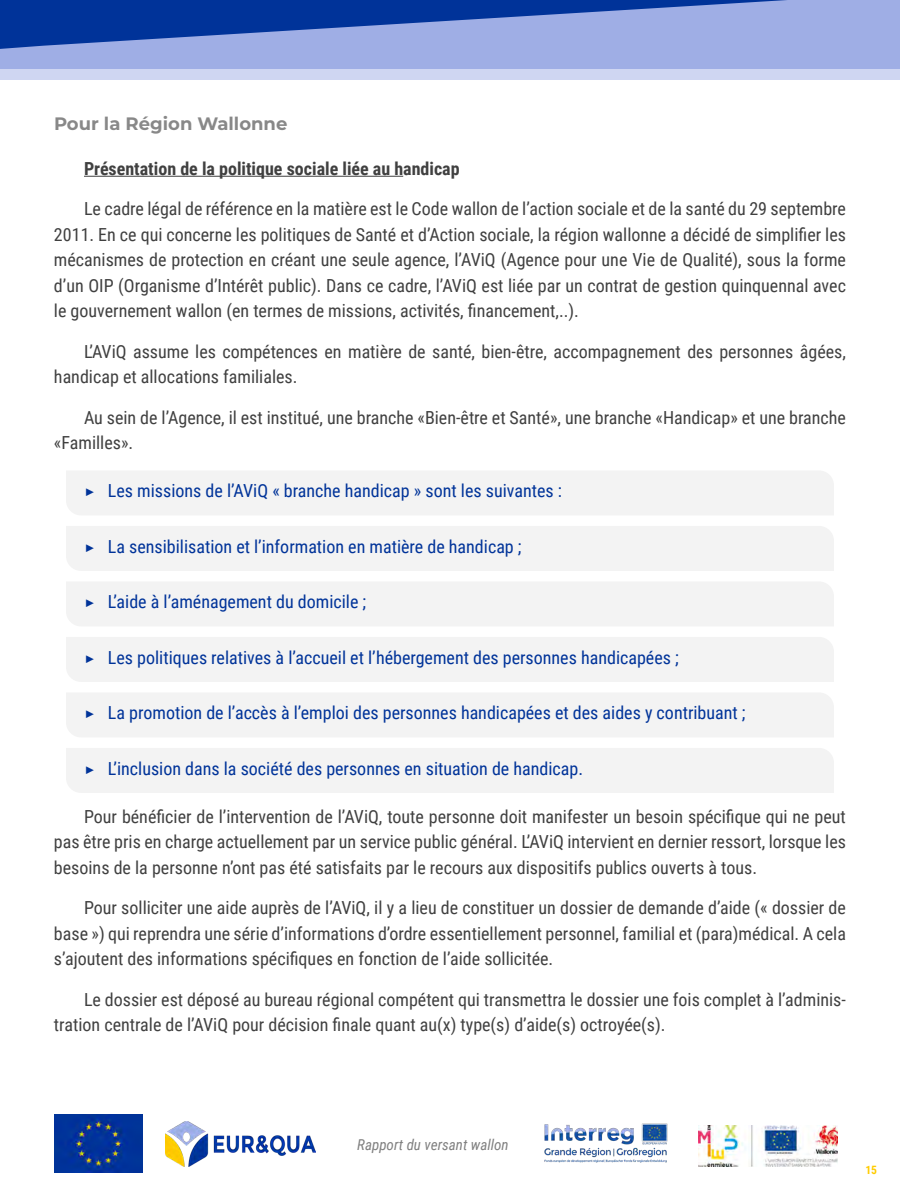
<style>
.page{position:relative;width:900px;height:1200px;background:#fff}
.page>*{position:absolute;margin:0;border:0;box-sizing:border-box;transform-origin:0 0}
.Paragraphe{font:18px/25.5px "Roboto Condensed";color:#404040;text-align:justify}
.t1{font:18px "Roboto Condensed";color:#039}
.Paragraphe-2{font:700 18px "Roboto Condensed";color:#404040}
.TITRE_4_Wal{font:700 18px "Montserrat";color:#888}
.t2{font:italic 15px "Roboto Condensed";color:#808080}
.t3{font:700 11.55px "Roboto Condensed";color:#fc0}
.s1{font-family:"Montserrat"}
</style>
<div class="page">
<div style="left:0;top:0;width:900px;height:69px;background:#9faee5"></div>
<div style="left:0;top:69px;width:900px;height:10px;background:#cfd6f2"></div>
<svg style="left:0;top:0;width:787px;height:49px"></svg>
<img style="left:166px;top:1121px;width:149px;height:45px">
<img style="left:54px;top:1114px;width:88px;height:59px">
<img style="left:544px;top:1123px;width:124px;height:40px">
<img style="left:699px;top:1125px;width:139px;height:42px">
<hr style="left:84px;top:176px;width:319px;height:1px;background:#404040">
<div style="left:66px;top:471px;width:768px;height:44px;background:#f3f3f3"></div>
<div style="left:66px;top:526px;width:768px;height:45px;background:#f3f3f3"></div>
<div style="left:66px;top:582px;width:768px;height:44px;background:#f3f3f3"></div>
<div style="left:66px;top:637px;width:768px;height:45px;background:#f3f3f3"></div>
<div style="left:66px;top:693px;width:768px;height:44px;background:#f3f3f3"></div>
<div style="left:66px;top:748px;width:768px;height:45px;background:#f3f3f3"></div>
<p class="TITRE_4_Wal" style="left:54px;top:111px;width:235px">Pour la Région Wallonne</p>
<p class="Paragraphe-2" style="left:84px;top:156px;width:377px">Présentation de la politique sociale liée au handicap</p>
<p class="Paragraphe" style="left:54px;top:196px;width:794px;text-indent:30px">Le cadre légal de référence en la matière est le Code wallon de l’action sociale et de la santé du 29 septembre 2011. En ce qui concerne les politiques de Santé et d’Action sociale, la région wallonne a décidé de simplifier les mécanismes de protection en créant une seule agence, l’AViQ (Agence pour une Vie de Qualité), sous la forme d’un OIP (Organisme d’Intérêt public). Dans ce cadre, l’AViQ est liée par un contrat de gestion quinquennal avec le gouvernement wallon (en termes de missions, activités, financement,..).</p>
<p class="Paragraphe" style="left:54px;top:338px;width:794px;text-indent:30px">L’AViQ assume les compétences en matière de santé, bien-être, accompagnement des personnes âgées, handicap et allocations familiales.</p>
<p class="Paragraphe" style="left:54px;top:404px;width:794px;text-indent:30px">Au sein de l’Agence, il est institué, une branche «Bien-être et Santé», une branche «Handicap» et une branche «Familles».</p>
<p class="t1" style="left:84px;top:478px;width:479px"><span class="s1">▶</span> Les missions de l’AViQ « branche handicap » sont les suivantes :</p>
<p class="t1" style="left:84px;top:534px;width:439px"><span class="s1">▶</span> La sensibilisation et l’information en matière de handicap ;</p>
<p class="t1" style="left:84px;top:589px;width:284px"><span class="s1">▶</span> L’aide à l’aménagement du domicile ;</p>
<p class="t1" style="left:84px;top:645px;width:596px"><span class="s1">▶</span> Les politiques relatives à l’accueil et l’hébergement des personnes handicapées ;</p>
<p class="t1" style="left:84px;top:700px;width:663px"><span class="s1">▶</span> La promotion de l’accès à l’emploi des personnes handicapées et des aides y contribuant ;</p>
<p class="t1" style="left:84px;top:756px;width:501px"><span class="s1">▶</span> L’inclusion dans la société des personnes en situation de handicap.</p>
<p class="Paragraphe" style="left:54px;top:803px;width:794px;text-indent:30px">Pour bénéficier de l’intervention de l’AViQ, toute personne doit manifester un besoin spécifique qui ne peut pas être pris en charge actuellement par un service public général. L’AViQ intervient en dernier ressort, lorsque les besoins de la personne n’ont pas été satisfaits par le recours aux dispositifs publics ouverts à tous.</p>
<p class="Paragraphe" style="left:54px;top:895px;width:794px;text-indent:30px">Pour solliciter une aide auprès de l’AViQ, il y a lieu de constituer un dossier de demande d’aide (« dossier de base ») qui reprendra une série d’informations d’ordre essentiellement personnel, familial et (para)médical. A cela s’ajoutent des informations spécifiques en fonction de l’aide sollicitée.</p>
<p class="Paragraphe" style="left:54px;top:986px;width:794px;text-indent:30px">Le dossier est déposé au bureau régional compétent qui transmettra le dossier une fois complet à l’adminis&shy;tration centrale de l’AViQ pour décision finale quant au(x) type(s) d’aide(s) octroyée(s).</p>
<p class="t2" style="left:357px;top:1134px;width:153px">Rapport du versant wallon</p>
<p class="t3" style="left:865px;top:1162px;width:13px">15</p>
</div>
